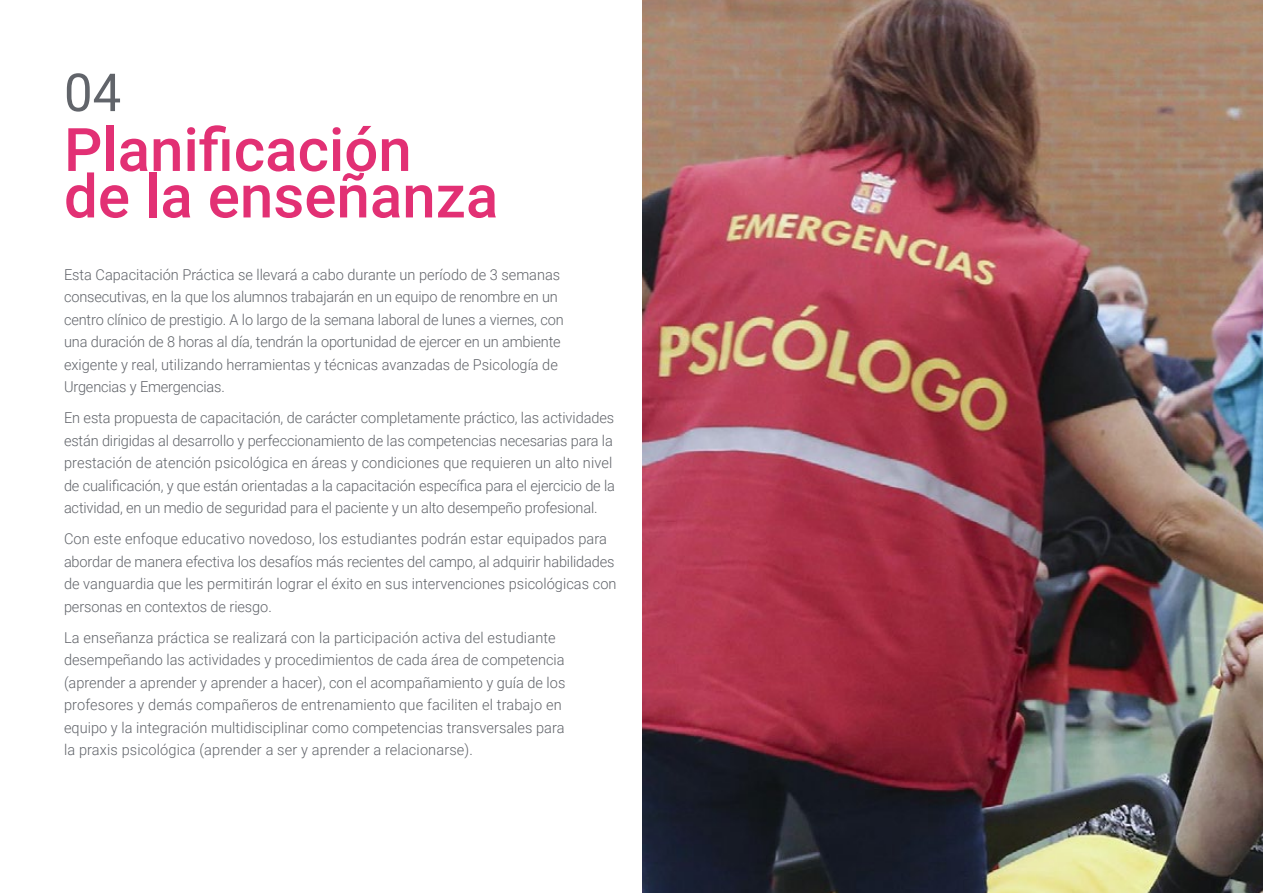
<style>
.page{position:relative;width:1263px;height:893px;background:#fff}
.page>*{position:absolute;margin:0;border:0;box-sizing:border-box;transform-origin:0 0}
.t1{font:500 60px/46.5px "Roboto";color:#e23074}
.t2{font:52.5px "Roboto";color:#61646a}
.t3{font:300 15px/22.5px "Roboto";color:#61646a}
</style>
<div class="page">
<img style="left:642px;top:0;width:621px;height:893px">
<h2 class="t2" style="left:64px;top:56px;width:59px">04</h2>
<h1 class="t1" style="left:64px;top:124px;width:436px">Planificación<br>de la enseñanza</h1>
<p class="t3" style="left:64px;top:262px;width:501px">Esta Capacitación Práctica se llevará a cabo durante un período de 3 semanas consecutivas, en la que los alumnos trabajarán en un equipo de renombre en un centro clínico de prestigio. A lo largo de la semana laboral de lunes a viernes, con una duración de 8 horas al día, tendrán la oportunidad de ejercer en un ambiente exigente y real, utilizando herramientas y técnicas avanzadas de Psicología de Urgencias y Emergencias.</p>
<p class="t3" style="left:64px;top:406px;width:552px">En esta propuesta de capacitación, de carácter completamente práctico, las actividades están dirigidas al desarrollo y perfeccionamiento de las competencias necesarias para la prestación de atención psicológica en áreas y condiciones que requieren un alto nivel de cualificación, y que están orientadas a la capacitación específica para el ejercicio de la actividad, en un medio de seguridad para el paciente y un alto desempeño profesional.</p>
<p class="t3" style="left:64px;top:527px;width:554px">Con este enfoque educativo novedoso, los estudiantes podrán estar equipados para abordar de manera efectiva los desafíos más recientes del campo, al adquirir habilidades de vanguardia que les permitirán lograr el éxito en sus intervenciones psicológicas con personas en contextos de riesgo.</p>
<p class="t3" style="left:64px;top:625px;width:503px">La enseñanza práctica se realizará con la participación activa del estudiante desempeñando las actividades y procedimientos de cada área de competencia (aprender a aprender y aprender a hacer), con el acompañamiento y guía de los profesores y demás compañeros de entrenamiento que faciliten el trabajo en equipo y la integración multidisciplinar como competencias transversales para la praxis psicológica (aprender a ser y aprender a relacionarse).</p>
</div>
